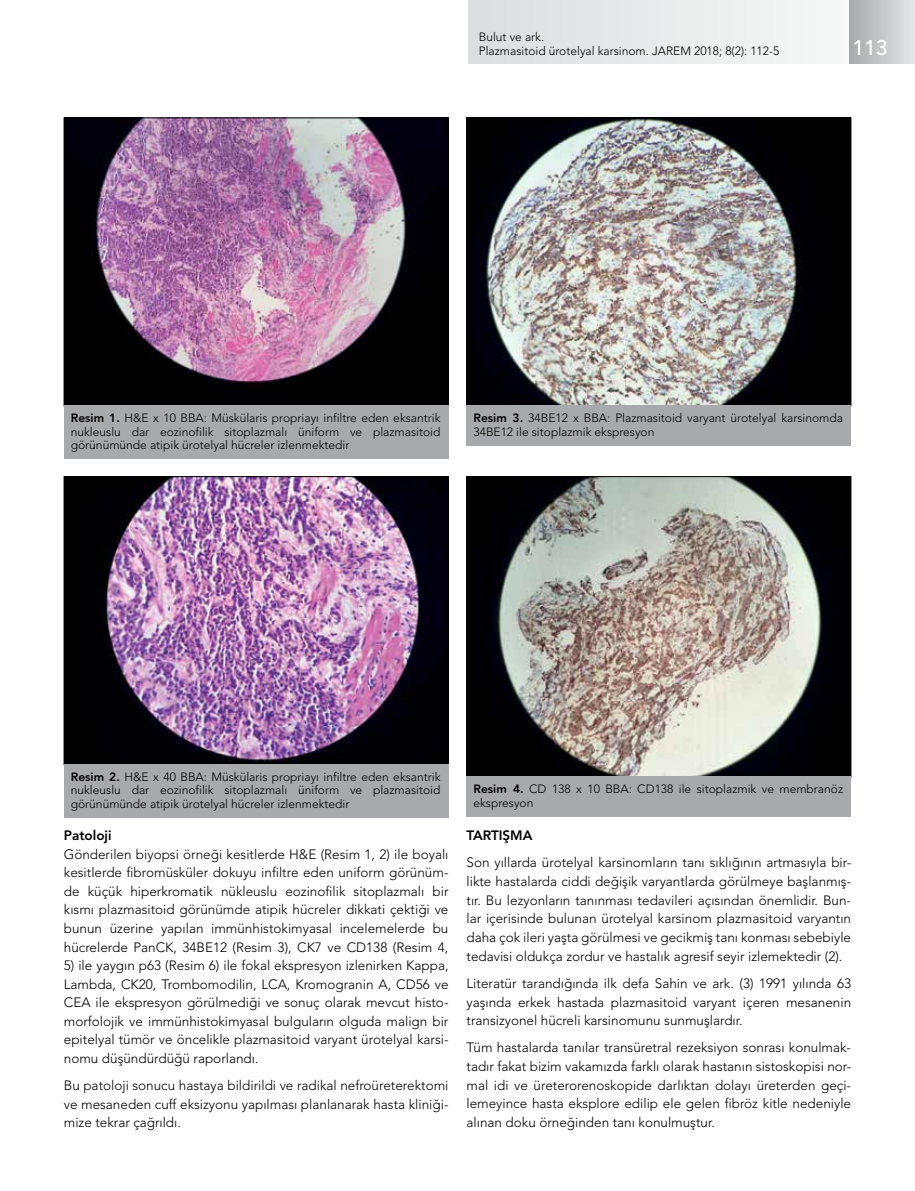
<style>
.page{position:relative;width:915px;height:1191px;background:#fff}
.page>*{position:absolute;margin:0;border:0;box-sizing:border-box;transform-origin:0 0}
.t1{font:500 21px "Avenir LT Std";color:#fff}
.t2{font:300 13.5px/18.6px "Avenir LT Std";color:#000;text-align:justify}
.t3{font:800 13.5px "Avenir LT Std";color:#000}
.t4{font:300 12px/13.5px "Avenir LT Std";color:#000}
.s1{font-weight:800}
</style>
<div class="page">
<img style="left:468px;top:478px;width:380px;height:297px">
<div style="left:466px;top:476px;width:384px;height:301px;border:1px solid #000"></div>
<div style="left:466px;top:776px;width:384px;height:41px;background:#a7a9ac"></div>
<img style="left:468px;top:120px;width:380px;height:284px">
<div style="left:466px;top:118px;width:384px;height:288px;border:1px solid #000"></div>
<div style="left:466px;top:405px;width:384px;height:41px;background:#a7a9ac"></div>
<img style="left:66px;top:478px;width:380px;height:285px">
<div style="left:64px;top:476px;width:384px;height:289px;border:1px solid #000"></div>
<div style="left:64px;top:764px;width:384px;height:53px;background:#a7a9ac"></div>
<img style="left:66px;top:120px;width:380px;height:284px">
<div style="left:64px;top:118px;width:384px;height:288px;border:1px solid #000"></div>
<div style="left:64px;top:405px;width:384px;height:53px;background:#a7a9ac"></div>
<div style="left:469px;top:0;width:443px;height:64px;background:linear-gradient(to bottom,#eaeaeb,#eaeaeb)"></div>
<div style="left:849px;top:0;width:65px;height:64px;background:linear-gradient(to right,#a7a9ac,#e5e6e7)"></div>
<p class="t4" style="left:478px;top:29px;width:302px;line-height:14.4px">Bulut ve ark.<br>Plazmasitoid ürotelyal karsinom. JAREM 2018; 8(2): 112-5</p>
<h1 class="t1" style="left:852px;top:35px;width:37px">113</h1>
<p class="t4" style="left:71px;top:411px;width:371px;text-align:justify"><span class="s1">Resim 1.</span> H&amp;E x 10 BBA: Müskülaris propriayı infiltre eden eksantrik nukleuslu dar eozinofilik sitoplazmalı üniform ve plazmasitoid görünümünde atipik ürotelyal hücreler izlenmektedir</p>
<p class="t4" style="left:473px;top:411px;width:371px"><span class="s1">Resim 3.</span> 34BE12 x BBA: Plazmasitoid varyant ürotelyal karsinomda<br>34BE12 ile sitoplazmik ekspresyon</p>
<p class="t4" style="left:71px;top:770px;width:371px;text-align:justify"><span class="s1">Resim 2.</span> H&amp;E x 40 BBA: Müskülaris propriayı infiltre eden eksantrik nukleuslu dar eozinofilik sitoplazmalı üniform ve plazmasitoid görünümünde atipik ürotelyal hücreler izlenmektedir</p>
<p class="t3" style="left:64px;top:827px;width:49px">Patoloji</p>
<p class="t2" style="left:64px;top:844px;width:386px">Gönderilen biyopsi örneği kesitlerde H&amp;E (Resim 1, 2) ile boyalı kesitlerde fibromüsküler dokuyu infiltre eden uniform görünüm&shy;de küçük hiperkromatik nükleuslu eozinofilik sitoplazmalı bir kısmı plazmasitoid görünümde atipik hücreler dikkati çektiği ve bunun üzerine yapılan immünhistokimyasal incelemelerde bu hücrelerde PanCK, 34BE12 (Resim 3), CK7 ve CD138 (Resim 4,</p>
<p class="t2" style="left:64px;top:956px;width:386px">5) ile yaygın p63 (Resim 6) ile fokal ekspresyon izlenirken Kappa, Lambda, CK20, Trombomodilin, LCA, Kromogranin A, CD56 ve CEA ile ekspresyon görülmediği ve sonuç olarak mevcut histo&shy;morfolojik ve immünhistokimyasal bulguların olguda malign bir epitelyal tümör ve öncelikle plazmasitoid varyant ürotelyal karsi&shy;nomu düşündürdüğü raporlandı.</p>
<p class="t2" style="left:64px;top:1076px;width:386px">Bu patoloji sonucu hastaya bildirildi ve radikal nefroüreterektomi ve mesaneden cuff eksizyonu yapılması planlanarak hasta kliniği&shy;mize tekrar çağrıldı.</p>
<p class="t4" style="left:473px;top:782px;width:371px"><span class="s1">Resim 4.</span> CD 138 x 10 BBA: CD138 ile sitoplazmik ve membranöz ekspresyon</p>
<p class="t3" style="left:466px;top:827px;width:68px">TARTIŞMA</p>
<p class="t2" style="left:466px;top:853px;width:386px">Son yıllarda ürotelyal karsinomların tanı sıklığının artmasıyla bir&shy;likte hastalarda ciddi değişik varyantlarda görülmeye başlanmış&shy;tır. Bu lezyonların tanınması tedavileri açısından önemlidir. Bun&shy;lar içerisinde bulunan ürotelyal karsinom plazmasitoid varyantın daha çok ileri yaşta görülmesi ve gecikmiş tanı konması sebebiyle tedavisi oldukça zordur ve hastalık agresif seyir izlemektedir (2).</p>
<p class="t2" style="left:466px;top:974px;width:386px">Literatür tarandığında ilk defa Sahin ve ark. (3) 1991 yılında 63 yaşında erkek hastada plazmasitoid varyant içeren mesanenin transizyonel hücreli karsinomunu sunmuşlardır.</p>
<p class="t2" style="left:466px;top:1038px;width:386px">Tüm hastalarda tanılar transüretral rezeksiyon sonrası konulmak&shy;tadır fakat bizim vakamızda farklı olarak hastanın sistoskopisi nor&shy;mal idi ve üreterorenoskopide darlıktan dolayı üreterden geçi&shy;lemeyince hasta eksplore edilip ele gelen fibröz kitle nedeniyle alınan doku örneğinden tanı konulmuştur.</p>
</div>
